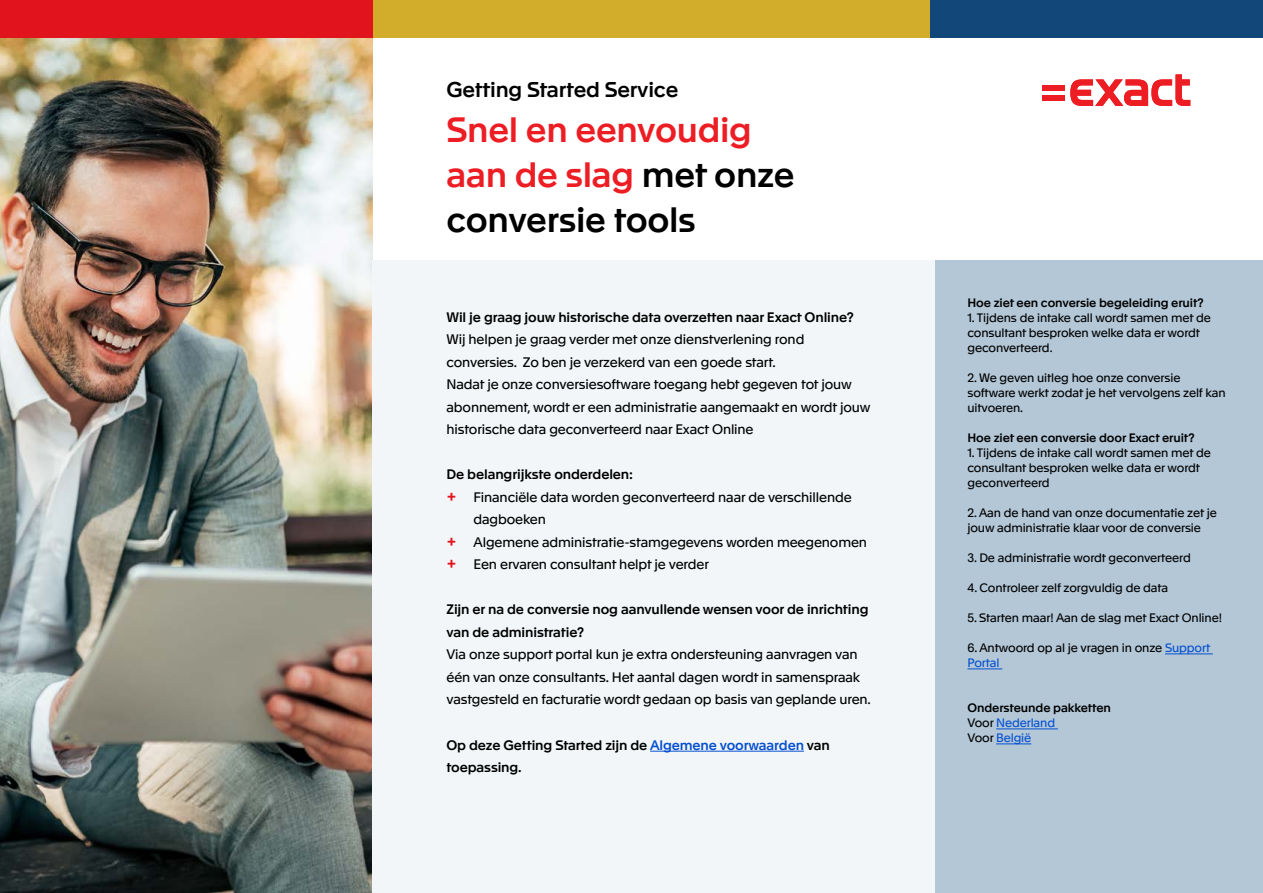
<style>
.page{position:relative;width:1263px;height:893px;background:#fff}
.page>*{position:absolute;margin:0;border:0;box-sizing:border-box;transform-origin:0 0}
.t1{font:500 34.5px/45px "Apax";letter-spacing:-.01em;color:#ed1d24}
.t2{font:500 21px "Apax";letter-spacing:-.01em;color:#000}
.t3{font:13.5px/22.5px "Apax";letter-spacing:-.01em;color:#000}
.t4{font:500 13.5px/22.5px "Apax";letter-spacing:-.01em;color:#000}
.t5{font:12px/15px "Apax";letter-spacing:-.01em;color:#000}
.t6{font:500 12px/15px "Apax";letter-spacing:-.01em;color:#000}
.s1{color:#000}
.s2{font-weight:500;font-size:16.5px;color:#e1141d}
.s3{color:#0650d0}
.s4{font-weight:400}
.s5{font-weight:400;color:#0650d0}
</style>
<div class="page">
<img style="left:0;top:37px;width:372px;height:856px">
<div style="left:372px;top:0;width:670px;height:37px;background:#d2ac2b"></div>
<div style="left:372px;top:260px;width:891px;height:633px;background:#f2f6f8"></div>
<div style="left:930px;top:0;width:333px;height:37px;background:#124779"></div>
<div style="left:0;top:0;width:372px;height:37px;background:#e1141d"></div>
<div style="left:1042px;top:85px;width:22px;height:6px;background:#ed1d24"></div>
<div style="left:1042px;top:95px;width:22px;height:6px;background:#ed1d24"></div>
<svg style="left:1070px;top:74px;width:120px;height:32px"></svg>
<hr style="left:650px;top:751px;width:154px;height:1px;background:#0650d0">
<div style="left:935px;top:260px;width:328px;height:633px;background:#b3c7d7"></div>
<hr style="left:1165px;top:654px;width:48px;height:1px;background:#0650d0">
<hr style="left:967px;top:669px;width:35px;height:1px;background:#0650d0">
<hr style="left:996px;top:729px;width:62px;height:1px;background:#0650d0">
<hr style="left:996px;top:744px;width:35px;height:1px;background:#0650d0">
<h2 class="t2" style="left:446px;top:74px;width:233px">Getting Started Service</h2>
<h1 class="t1" style="left:446px;top:105px;width:350px">Snel en eenvoudig aan de slag <span class="s1">met onze conversie tools</span></h1>
<p class="t4" style="left:446px;top:305px;width:409px">Wil je graag jouw historische data overzetten naar Exact Online?</p>
<p class="t3" style="left:446px;top:328px;width:426px">Wij helpen je graag verder met onze dienstverlening rond conversies. Zo ben je verzekerd van een goede start.<br>Nadat je onze conversiesoftware toegang hebt gegeven tot jouw abonnement, wordt er een administratie aangemaakt en wordt jouw historische data geconverteerd naar Exact Online</p>
<p class="t4" style="left:446px;top:462px;width:188px">De belangrijkste onderdelen:</p>
<p class="t3" style="left:446px;top:485px;width:407px"><span class="s2">+</span> Financiële data worden geconverteerd naar de verschillende</p>
<p class="t3" style="left:473px;top:508px;width:74px">dagboeken</p>
<p class="t3" style="left:446px;top:530px;width:422px"><span class="s2">+</span> Algemene administratie-stamgegevens worden meegenomen</p>
<p class="t3" style="left:446px;top:553px;width:264px"><span class="s2">+</span> Een ervaren consultant helpt je verder</p>
<p class="t4" style="left:446px;top:597px;width:424px">Zijn er na de conversie nog aanvullende wensen voor de inrichting van de administratie?</p>
<p class="t3" style="left:446px;top:643px;width:426px">Via onze support portal kun je extra ondersteuning aanvragen van één van onze consultants. Het aantal dagen wordt in samenspraak vastgesteld en facturatie wordt gedaan op basis van geplande uren.</p>
<p class="t4" style="left:446px;top:732px;width:385px">Op deze Getting Started zijn de <span class="s3">Algemene voorwaarden</span> van toepassing.</p>
<p class="t6" style="left:967px;top:295px;width:238px">Hoe ziet een conversie begeleiding eruit?</p>
<p class="t5" style="left:967px;top:310px;width:245px">1. Tijdens de intake call wordt samen met de consultant besproken welke data er wordt geconverteerd.</p>
<p class="t5" style="left:967px;top:370px;width:260px">2. We geven uitleg hoe onze conversie software werkt zodat je het vervolgens zelf kan uitvoeren.</p>
<p class="t6" style="left:967px;top:430px;width:229px">Hoe ziet een conversie door Exact eruit?</p>
<p class="t5" style="left:967px;top:445px;width:245px">1. Tijdens de intake call wordt samen met de consultant besproken welke data er wordt geconverteerd</p>
<p class="t5" style="left:967px;top:505px;width:251px">2. Aan de hand van onze documentatie zet je jouw administratie klaar voor de conversie</p>
<p class="t5" style="left:967px;top:550px;width:225px">3. De administratie wordt geconverteerd</p>
<p class="t5" style="left:967px;top:580px;width:202px">4. Controleer zelf zorgvuldig de data</p>
<p class="t5" style="left:967px;top:610px;width:256px">5. Starten maar! Aan de slag met Exact Online!</p>
<p class="t5" style="left:967px;top:640px;width:244px">6. Antwoord op al je vragen in onze <span class="s3">Support<br>Portal</span></p>
<p class="t6" style="left:967px;top:700px;width:145px">Ondersteunde pakketten<br><span class="s4">Voor</span> <span class="s5">Nederland<br></span><span class="s4">Voor</span> <span class="s5">België</span></p>
</div>
